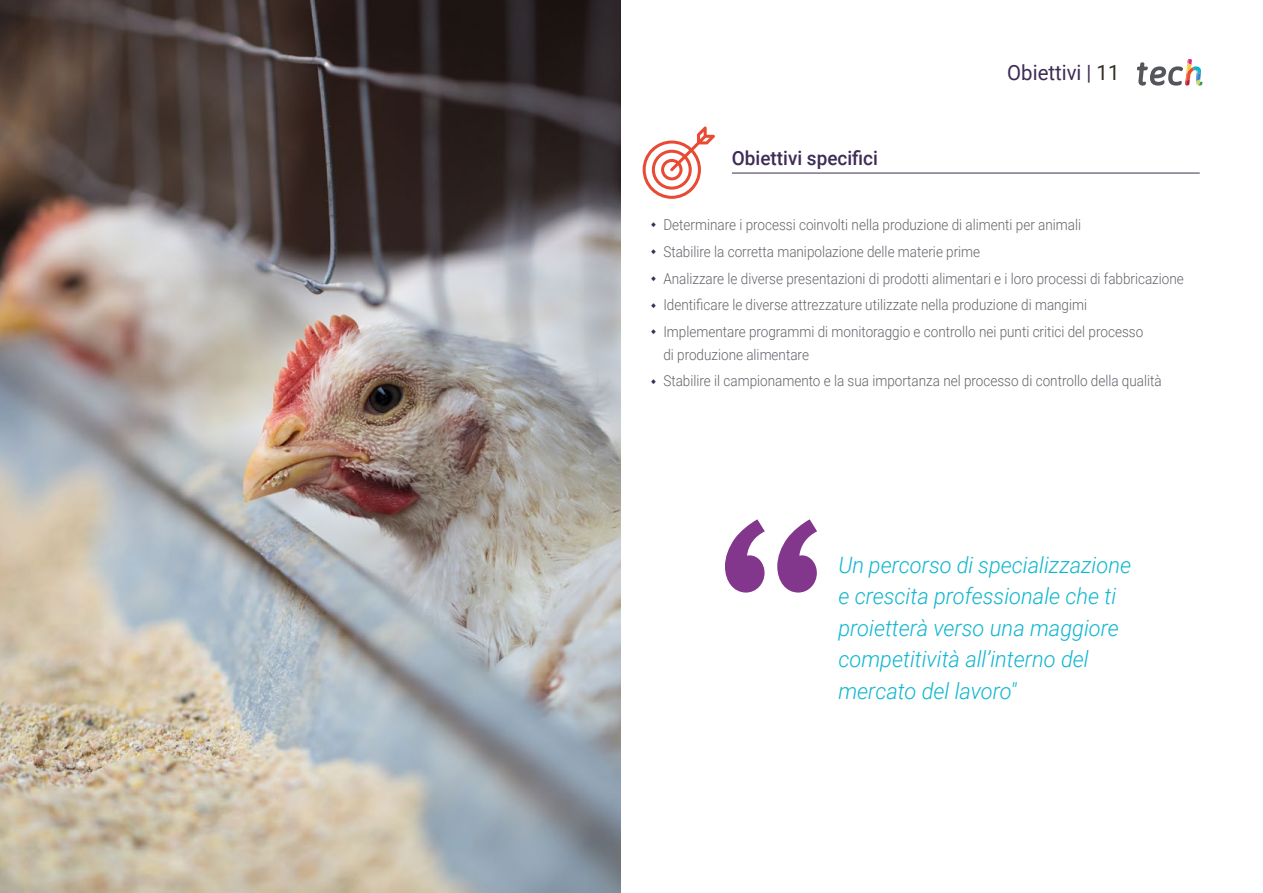
<style>
.page{position:relative;width:1263px;height:893px;background:#fff}
.page>*{position:absolute;margin:0;border:0;box-sizing:border-box;transform-origin:0 0}
.t1{font:italic 300 22.5px/31.5px "Roboto";color:#0fb6cf}
.t2{font:21px "Roboto";color:#3d2b56}
.t3{font:500 19.5px "Roboto";color:#3e2b56}
.t4{font:300 15px/26.7px "Roboto";color:#61646a;scale:.9 1}
.s1{color:#312e20}
</style>
<div class="page">
<svg style="left:1137px;top:59px;width:65px;height:27px"></svg>
<svg style="left:725px;top:519px;width:92px;height:74px"></svg>
<svg style="left:643px;top:126px;width:72px;height:73px"></svg>
<hr style="left:732px;top:173px;width:468px;height:1px;background:#3e2b56">
<img style="left:0;top:0;width:621px;height:893px">
<h3 class="t3" style="left:732px;top:144px;width:147px">Obiettivi specifici</h3>
<h2 class="t2" style="left:1007px;top:57px;width:114px">Obiettivi | <span class="s1">11</span></h2>
<p class="t4" style="left:663px;top:211px;width:580px">Determinare i processi coinvolti nella produzione di alimenti per animali<br>Stabilire la corretta manipolazione delle materie prime<br>Analizzare le diverse presentazioni di prodotti alimentari e i loro processi di fabbricazione Identificare le diverse attrezzature utilizzate nella produzione di mangimi<br>Implementare programmi di monitoraggio e controllo nei punti critici del processo</p>
<p class="t4" style="left:663px;top:340px;width:555px">di produzione alimentare<br>Stabilire il campionamento e la sua importanza nel processo di controllo della qualità</p>
<h1 class="t1" style="left:838px;top:548px;width:294px">Un percorso di specializzazione e crescita professionale che ti proietterà verso una maggiore competitività all’interno del mercato del lavoro"</h1>
</div>
